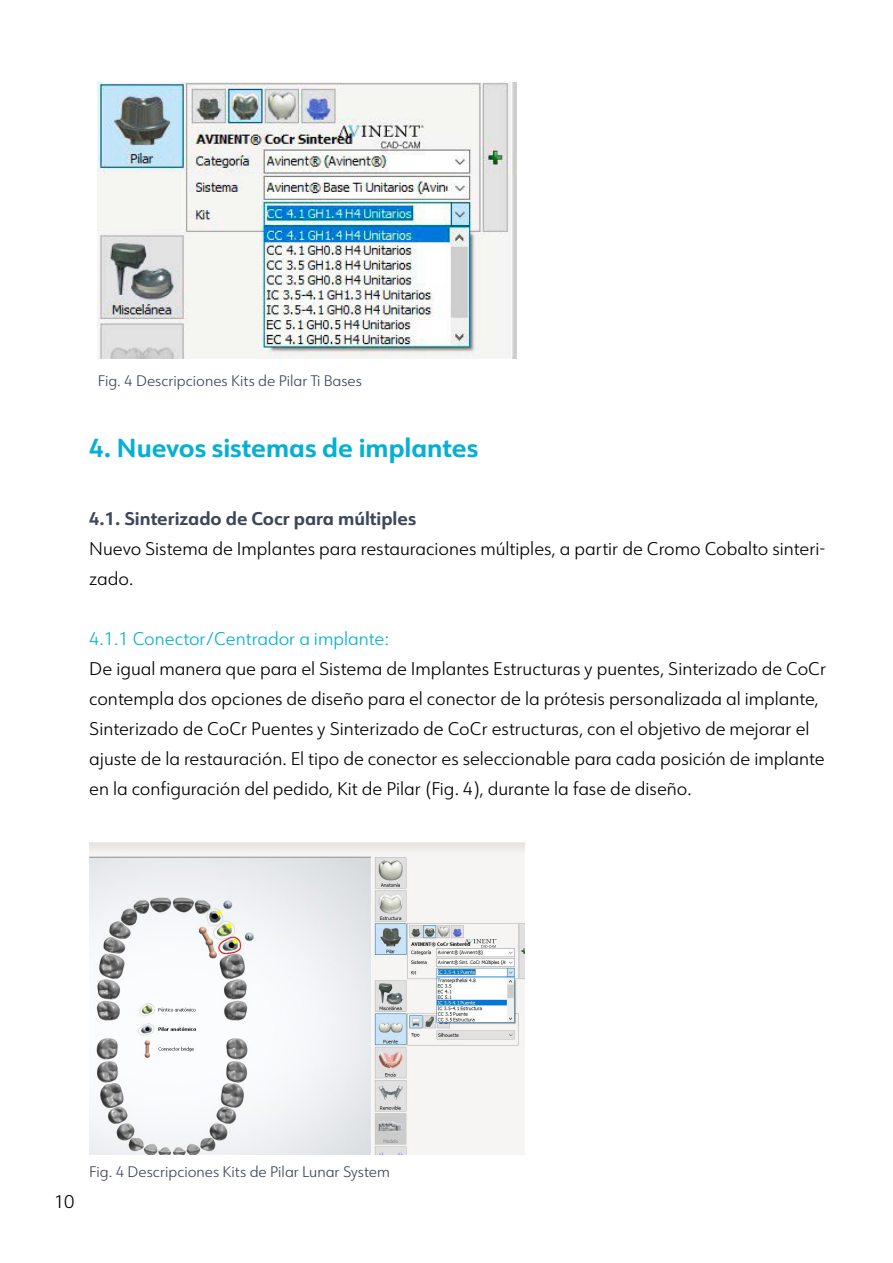
<style>
.page{position:relative;width:893px;height:1263px;background:#fff}
.page>*{position:absolute;margin:0;border:0;box-sizing:border-box;transform-origin:0 0}
.t1{font:700 25.5px "URW Form";color:#06b0d4}
.t2{font:300 18px/30px "URW Form";color:#020203}
.t3{font:700 18px "URW Form";color:#3c4759}
.t4{font:300 18px "URW Form";color:#06b0d4}
.t5{font:300 15px "URW Form";color:#3c4759}
</style>
<div class="page">
<img style="left:98px;top:83px;width:418px;height:275px">
<img style="left:89px;top:842px;width:435px;height:312px">
<p class="t5" style="left:98px;top:370px;width:266px">Fig. 4 Descripciones Kits de Pilar Ti Bases</p>
<h1 class="t1" style="left:89px;top:430px;width:391px">4. Nuevos sistemas de implantes</h1>
<p class="t3" style="left:89px;top:506px;width:328px">4.1. Sinterizado de Cocr para múltiples</p>
<p class="t2" style="left:89px;top:533px;width:738px">Nuevo Sistema de Implantes para restauraciones múltiples, a partir de Cromo Cobalto sinteri&shy;zado.</p>
<p class="t4" style="left:89px;top:627px;width:301px">4.1.1 Conector/Centrador a implante:</p>
<p class="t2" style="left:89px;top:653px;width:738px">De igual manera que para el Sistema de Implantes Estructuras y puentes, Sinterizado de CoCr contempla dos opciones de diseño para el conector de la prótesis personalizada al implante, Sinterizado de CoCr Puentes y Sinterizado de CoCr estructuras, con el objetivo de mejorar el ajuste de la restauración. El tipo de conector es seleccionable para cada posición de implante en la configuración del pedido, Kit de Pilar (Fig. 4), durante la fase de diseño.</p>
<p class="t2" style="left:54px;top:1186px;width:22px">10</p>
<p class="t5" style="left:89px;top:1161px;width:302px">Fig. 4 Descripciones Kits de Pilar Lunar System</p>
</div>
